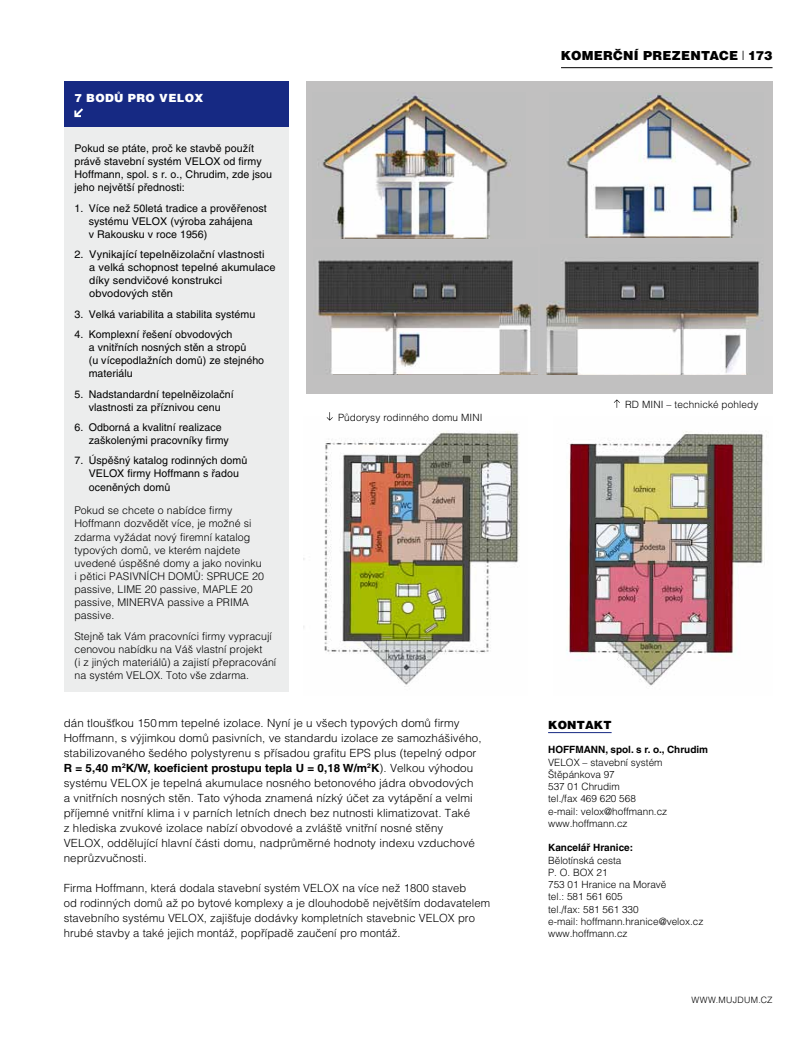
<style>
.page{position:relative;width:808px;height:1046px;background:#fff}
.page>*{position:absolute;margin:0;border:0;box-sizing:border-box;transform-origin:0 0}
.t1{font:12.5px "Helvetica CE Black";letter-spacing:.02em;color:#000}
.t2{font:11.25px/15px "Helvetica CE Light";letter-spacing:.005em;color:#000}
.t3{font:700 11.25px "Helvetica CE";letter-spacing:.005em;color:#000}
.t4{font:11.25px "Helvetica CE Black";letter-spacing:.035em;color:#fff}
.t5{font:11.25px "Helvetica CE Black";letter-spacing:.015em;color:#000}
.t6{font:10.62px/13.1px "Helvetica CE";letter-spacing:.005em;color:#000}
.t7{font:10.62px/13.1px "Helvetica CE Light";letter-spacing:.005em;color:#000}
.t8{font:10.62px/13.1px "Helvetica CE";letter-spacing:.005em;color:#000;scale:1.04 1}
.t9{font:10px/12.2px "Helvetica CE Light";color:#000}
.t10{font:700 10px "Helvetica CE";color:#000}
.t11{font:8.75px "Helvetica CE Light";color:#000}
.s1{font-family:"Helvetica CE Light";font-weight:400}
.s2{font-family:"Helvetica CE Light"}
</style>
<div class="page">
<div style="left:306px;top:81px;width:466px;height:313px;background:#c1c0c0"></div>
<hr style="left:548px;top:732px;width:64px;height:1px;background:#162983">
<img style="left:322px;top:95px;width:190px;height:143px">
<img style="left:563px;top:92px;width:189px;height:145px">
<img style="left:316px;top:260px;width:221px;height:115px">
<img style="left:544px;top:260px;width:219px;height:115px">
<img style="left:304px;top:417px;width:216px;height:270px">
<img style="left:566px;top:431px;width:199px;height:255px">
<div style="left:64px;top:126px;width:224px;height:565px;background:#eceded"></div>
<div style="left:64px;top:81px;width:224px;height:45px;background:#162983"></div>
<svg style="left:74px;top:108px;width:9px;height:9px"></svg>
<svg style="left:614px;top:399px;width:6px;height:9px"></svg>
<svg style="left:327px;top:412px;width:6px;height:8px"></svg>
<hr style="left:561px;top:67px;width:211px;height:1px;background:#000">
<p class="t4" style="left:74px;top:92px;width:130px">7 BODŮ PRO VELOX</p>
<p class="t6" style="left:74px;top:142px;width:199px">Pokud se ptáte, proč ke stavbě použít právě stavební systém VELOX od firmy Hoffmann, spol. s r. o., Chrudim, zde jsou jeho největší přednosti:</p>
<p class="t6" style="left:89px;top:201px;width:179px;text-indent:-14px">1. Více než 50letá tradice a prověřenost systému VELOX (výroba zahájena<br>v Rakousku v roce 1956)</p>
<p class="t8" style="left:89px;top:248px;width:180px;text-indent:-15px">2. Vynikající tepelněizolační vlastnosti<br>a velká schopnost tepelné akumulace díky sendvičové konstrukci obvodových stěn</p>
<p class="t6" style="left:74px;top:307px;width:182px">3. Velká variabilita a stabilita systému</p>
<p class="t6" style="left:89px;top:327px;width:177px;text-indent:-14px">4. Komplexní řešení obvodových<br>a vnitřních nosných stěn a stropů<br>(u vícepodlažních domů) ze stejného materiálu</p>
<p class="t6" style="left:74px;top:387px;width:161px;text-align:center">5. Nadstandardní tepelněizolační vlastnosti za příznivou cenu</p>
<p class="t6" style="left:89px;top:420px;width:142px;text-indent:-14px">6. Odborná a kvalitní realizace zaškolenými pracovníky firmy</p>
<p class="t6" style="left:89px;top:454px;width:160px;text-indent:-14px">7. Úspěšný katalog rodinných domů<br>VELOX firmy Hoffmann s řadou oceněných domů</p>
<p class="t7" style="left:74px;top:504px;width:191px">Pokud se chcete o nabídce firmy<br>Hoffmann dozvědět více, je možné si zdarma vyžádat nový firemní katalog typových domů, ve kterém najdete uvedené úspěšné domy a jako novinku i pětici PASIVNÍCH DOMŮ: SPRUCE 20 passive, LIME 20 passive, MAPLE 20 passive, MINERVA passive a PRIMA passive.</p>
<p class="t7" style="left:74px;top:629px;width:203px">Stejně tak Vám pracovníci firmy vypracují cenovou nabídku na Váš vlastní projekt<br>(i z jiných materiálů) a zajistí přepracování na systém VELOX. Toto vše zdarma.</p>
<p class="t9" style="left:338px;top:411px;width:146px">Půdorysy rodinného domu MINI</p>
<p class="t2" style="left:64px;top:715px;width:419px">dán tloušťkou 150mm tepelné izolace. Nyní je u všech typových domů firmy<br>Hoffmann, s výjimkou domů pasivních, ve standardu izolace ze samozhášivého, stabilizovaného šedého polystyrenu s přísadou grafitu EPS plus (tepelný odpor</p>
<p class="t3" style="left:64px;top:761px;width:411px">R = 5,40 m<sup>2</sup>K/W, koeficient prostupu tepla U = 0,18 W/m<sup>2</sup>K<span class="s1">). Velkou výhodou</span></p>
<p class="t2" style="left:64px;top:775px;width:413px">systému VELOX je tepelná akumulace nosného betonového jádra obvodových a vnitřních nosných stěn. Tato výhoda znamená nízký účet za vytápění a velmi příjemné vnitřní klima i v parních letních dnech bez nutnosti klimatizovat. Také z hlediska zvukové izolace nabízí obvodové a zvláště vnitřní nosné stěny VELOX, oddělující hlavní části domu, nadprůměrné hodnoty indexu vzduchové neprůzvučnosti.</p>
<p class="t2" style="left:64px;top:880px;width:428px">Firma Hoffmann, která dodala stavební systém VELOX na více než 1800 staveb<br>od rodinných domů až po bytové komplexy a je dlouhodobě největším dodavatelem stavebního systému VELOX, zajišťuje dodávky kompletních stavebnic VELOX pro hrubé stavby a také jejich montáž, popřípadě zaučení pro montáž.</p>
<p class="t1" style="left:561px;top:49px;width:213px">KOMERČNÍ PREZENTACE <span class="s2">|</span> 173</p>
<p class="t9" style="left:625px;top:398px;width:135px">RD MINI – technické pohledy</p>
<p class="t5" style="left:548px;top:718px;width:65px">KONTAKT</p>
<p class="t10" style="left:548px;top:743px;width:162px">HOFFMANN, spol. s r. o., Chrudim</p>
<p class="t9" style="left:548px;top:755px;width:121px">VELOX – stavební systém<br>Štěpánkova 97<br>537 01 Chrudim<br>tel./fax 469 620 568 e-mail: velox@hoffmann.cz www.hoffmann.cz</p>
<p class="t10" style="left:548px;top:841px;width:87px">Kancelář Hranice:</p>
<p class="t9" style="left:548px;top:853px;width:157px">Bělotínská cesta<br>P. O. BOX 21<br>753 01 Hranice na Moravě<br>tel.: 581 561 605<br>tel./fax: 581 561 330<br>e-mail: hoffmann.hranice@velox.cz www.hoffmann.cz</p>
<p class="t11" style="left:691px;top:995px;width:76px">www.mujdum.cz</p>
</div>
